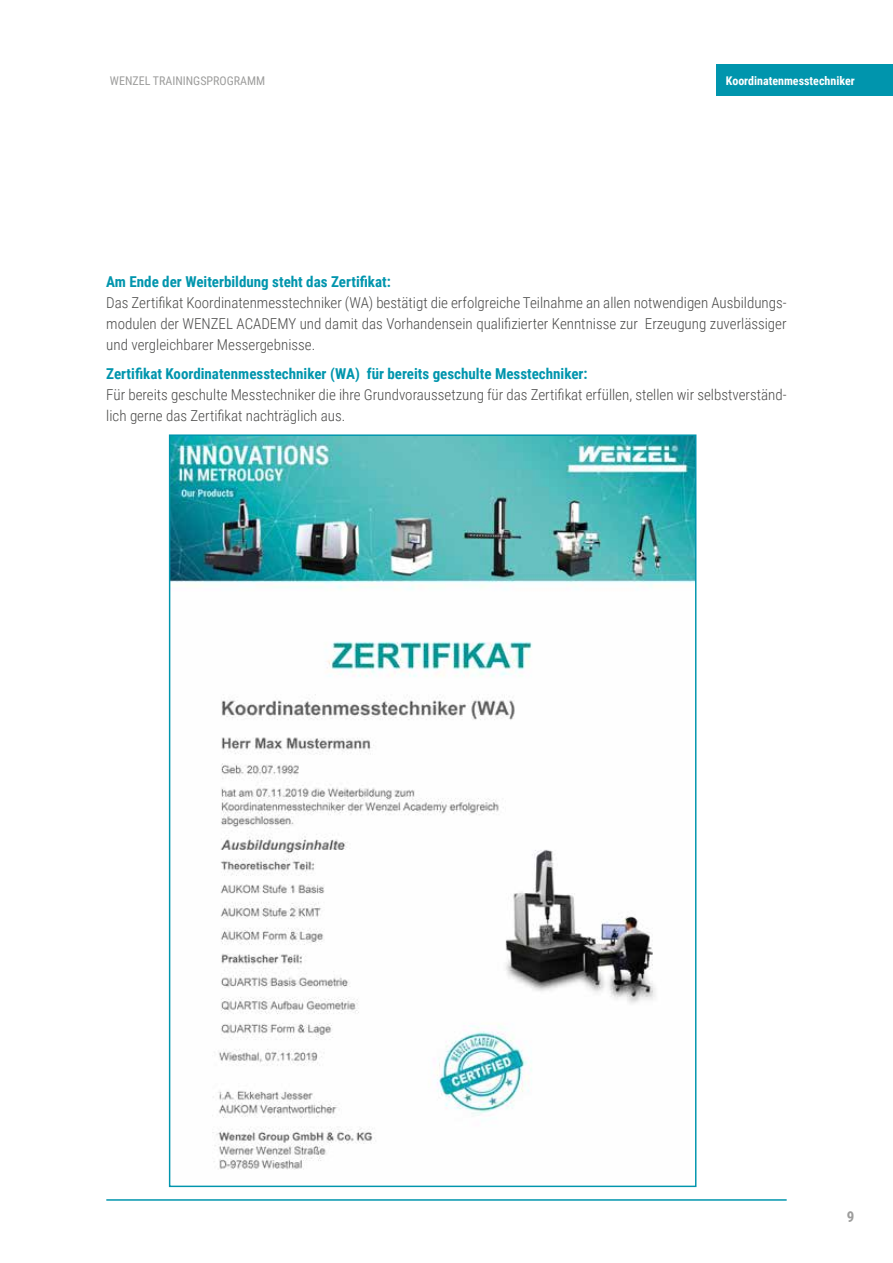
<style>
.page{position:relative;width:893px;height:1263px;background:#fff}
.page>*{position:absolute;margin:0;border:0;box-sizing:border-box;transform-origin:0 0}
.t1{font:300 15px/21px "Roboto Condensed";color:#4a4a49;text-align:justify}
.t2{font:700 15px "Roboto Condensed";color:#0095ad}
.t3{font:700 15px "Roboto Condensed";color:#9d9d9c}
.t4{font:700 12px "Roboto Condensed";color:#fff}
.t5{font:12px "Roboto Condensed";color:#9d9d9c}
</style>
<div class="page">
<div style="left:716px;top:64px;width:177px;height:32px;background:#0095ad"></div>
<hr style="left:106px;top:1199px;width:681px;height:2px;background:#0095ad">
<img style="left:171px;top:436px;width:523px;height:734px">
<p class="t5" style="left:110px;top:72px;width:157px">WENZEL TRAININGSPROGRAMM</p>
<p class="t4" style="left:726px;top:72px;width:130px">Koordinatenmesstechniker</p>
<p class="t2" style="left:106px;top:271px;width:286px">Am Ende der Weiterbildung steht das Zertifikat:</p>
<p class="t1" style="left:106px;top:292px;width:682px">Das Zertifikat Koordinatenmesstechniker (WA) bestätigt die erfolgreiche Teilnahme an allen notwendigen Ausbildungs&shy;modulen der WENZEL ACADEMY und damit das Vorhandensein qualifizierter Kenntnisse zur Erzeugung zuverlässiger und vergleichbarer Messergebnisse.</p>
<p class="t2" style="left:106px;top:363px;width:483px">Zertifikat Koordinatenmesstechniker (WA) für bereits geschulte Messtechniker:</p>
<p class="t1" style="left:106px;top:384px;width:682px">Für bereits geschulte Messtechniker die ihre Grundvoraussetzung für das Zertifikat erfüllen, stellen wir selbstverständ&shy;lich gerne das Zertifikat nachträglich aus.</p>
<p class="t3" style="left:847px;top:1206px;width:9px">9</p>
</div>
